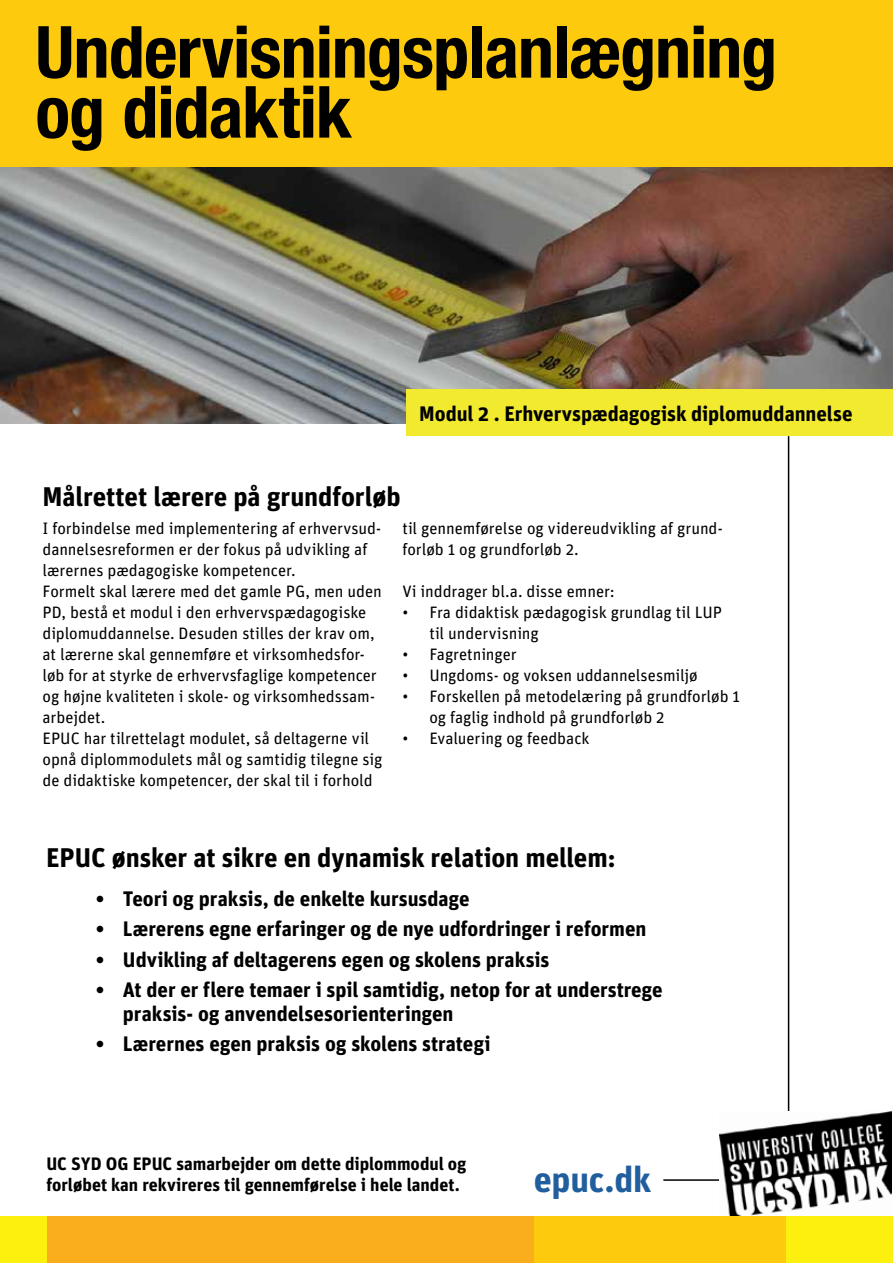
<style>
.page{position:relative;width:893px;height:1263px;background:#fff}
.page>*{position:absolute;margin:0;border:0;box-sizing:border-box;transform-origin:0 0}
.t1{font:700 condensed 72px/60px "Helvetica Neue LT Std";letter-spacing:-.015em;color:#000}
.t2{font:700 36px "Unit";letter-spacing:-.005em;color:#215e9e}
.t3{font:700 27px "Unit";letter-spacing:-.005em;color:#000}
.t4{font:700 21px/24px "Unit";letter-spacing:-.005em;color:#000}
.t5{font:700 18px/21px "Unit";color:#000}
.t6{font:16.5px/21px "Unit";letter-spacing:-.005em;color:#000}
</style>
<div class="page">
<div style="left:0;top:0;width:893px;height:168px;background:#fdca0d"></div>
<img style="left:0;top:168px;width:893px;height:255px">
<div style="left:0;top:1217px;width:46px;height:46px;background:#fdf00e"></div>
<div style="left:786px;top:1217px;width:107px;height:46px;background:#fdf00e"></div>
<div style="left:534px;top:1217px;width:252px;height:46px;background:#fdca0d"></div>
<div style="left:47px;top:1217px;width:487px;height:46px;background:#faae1c"></div>
<hr style="left:788px;top:436px;width:1px;height:744px;background:#000">
<hr style="left:663px;top:1179px;width:126px;height:2px;background:#000">
<img style="left:719px;top:1111px;width:173px;height:105px">
<div style="left:406px;top:390px;width:487px;height:46px;background:#f2ea2e"></div>
<h1 class="t1" style="left:35px;top:21px;width:743px">Undervisningsplanlægning og didaktik</h1>
<p class="t4" style="left:419px;top:401px;width:435px">Modul 2 . Erhvervspædagogisk diplomuddannelse</p>
<h3 class="t3" style="left:43px;top:479px;width:360px">Målrettet lærere på grundforløb</h3>
<p class="t6" style="left:43px;top:517px;width:342px">I forbindelse med implementering af erhvervsud&shy;dannelsesreformen er der fokus på udvikling af lærernes pædagogiske kompetencer.<br>Formelt skal lærere med det gamle PG, men uden PD, bestå et modul i den erhvervspædagogiske diplomuddannelse. Desuden stilles der krav om, at lærerne skal gennemføre et virksomhedsfor&shy;løb for at styrke de erhvervsfaglige kompetencer og højne kvaliteten i skole- og virksomhedssam&shy;arbejdet.<br>EPUC har tilrettelagt modulet, så deltagerne vil opnå diplommodulets mål og samtidig tilegne sig de didaktiske kompetencer, der skal til i forhold</p>
<p class="t6" style="left:402px;top:517px;width:322px">til gennemførelse og videreudvikling af grund&shy;forløb 1 og grundforløb 2.</p>
<p class="t6" style="left:402px;top:580px;width:214px">Vi inddrager bl.a. disse emner:</p>
<p class="t6" style="left:429px;top:601px;width:294px;text-indent:-27px">• Fra didaktisk pædagogisk grundlag til LUP til undervisning</p>
<p class="t6" style="left:402px;top:643px;width:116px">• Fagretninger</p>
<p class="t6" style="left:402px;top:664px;width:297px">• Ungdoms- og voksen uddannelsesmiljø</p>
<p class="t6" style="left:429px;top:685px;width:312px;text-indent:-27px">• Forskellen på metodelæring på grundforløb 1 og faglig indhold på grundforløb 2</p>
<p class="t6" style="left:402px;top:728px;width:189px">• Evaluering og feedback</p>
<h3 class="t3" style="left:46px;top:841px;width:571px">EPUC ønsker at sikre en dynamisk relation mellem:</h3>
<p class="t4" style="left:96px;top:886px;width:375px">• Teori og praksis, de enkelte kursusdage</p>
<p class="t4" style="left:96px;top:916px;width:552px">• Lærerens egne erfaringer og de nye udfordringer i reformen</p>
<p class="t4" style="left:96px;top:947px;width:455px">• Udvikling af deltagerens egen og skolens praksis</p>
<p class="t4" style="left:123px;top:977px;width:541px;text-indent:-27px">• At der er flere temaer i spil samtidig, netop for at understrege praksis- og anvendelsesorienteringen</p>
<p class="t4" style="left:96px;top:1032px;width:396px">• Lærernes egen praksis og skolens strategi</p>
<p class="t5" style="left:46px;top:1153px;width:422px">UC SYD OG EPUC samarbejder om dette diplommodul og forløbet kan rekvireres til gennemførelse i hele landet.</p>
<h2 class="t2" style="left:534px;top:1156px;width:119px">epuc.dk</h2>
</div>
